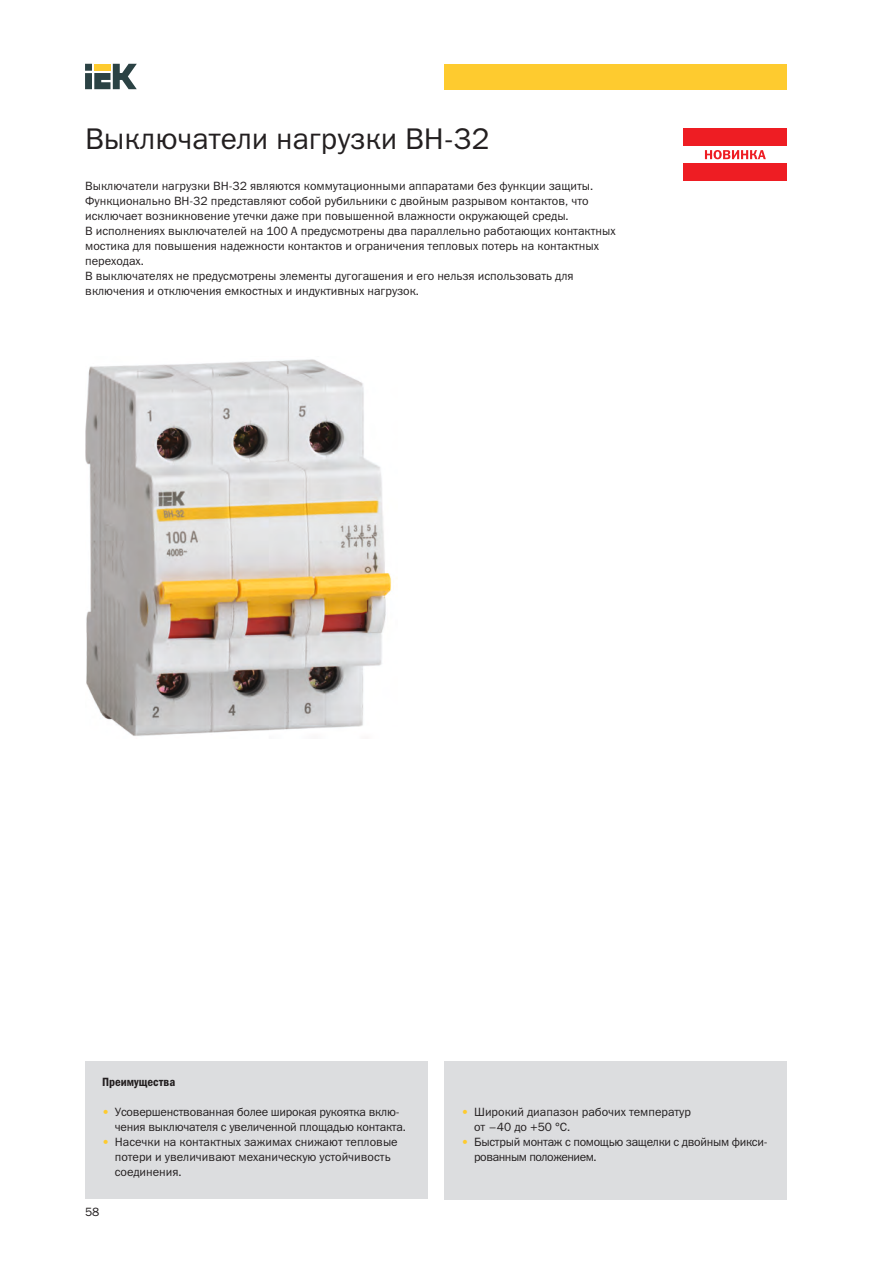
<style>
.page{position:relative;width:893px;height:1263px;background:#fff}
.page>*{position:absolute;margin:0;border:0;box-sizing:border-box;transform-origin:0 0}
.t1{font:30px "Franklin Gothic Book C";color:#231f20}
.t2{font:12px/15px "Franklin Gothic Book C";color:#231f20}
.t3{font:12px/15px "Franklin Gothic Book C";letter-spacing:-.02em;color:#231f20}
.t4{font:12px/15px "Franklin Gothic Book C";letter-spacing:-.025em;color:#231f20}
.t5{font:12px "Franklin Gothic Demi Cond C";color:#231f20}
.s1{color:#fecb2f}
</style>
<div class="page">
<svg style="left:85px;top:64px;width:52px;height:25px"></svg>
<div style="left:444px;top:64px;width:343px;height:25px;background:#fecb2f"></div>
<img style="left:85px;top:359px;width:306px;height:377px">
<div style="left:85px;top:1061px;width:342px;height:137px;background:#dcdddf"></div>
<div style="left:444px;top:1061px;width:343px;height:138px;background:#dcdddf"></div>
<div style="left:683px;top:128px;width:103px;height:18px;background:#ee1d23"></div>
<div style="left:683px;top:163px;width:103px;height:18px;background:#ee1d23"></div>
<svg style="left:705px;top:150px;width:61px;height:9px"></svg>
<h1 class="t1" style="left:85px;top:128px;width:406px">Выключатели нагрузки ВН-32</h1>
<p class="t2" style="left:85px;top:180px;width:532px">Выключатели нагрузки ВН-32 являются коммутационными аппаратами без функции защиты.<br>Функционально ВН-32 представляют собой рубильники с двойным разрывом контактов, что исключает возникновение утечки даже при повышенной влажности окружающей среды.<br>В исполнениях выключателей на 100 А предусмотрены два параллельно работающих контактных мостика для повышения надежности контактов и ограничения тепловых потерь на контактных переходах.<br>В выключателях не предусмотрены элементы дугогашения и его нельзя использовать для включения и отключения емкостных и индуктивных нагрузок.</p>
<p class="t5" style="left:102px;top:1075px;width:75px">Преимущества</p>
<p class="t3" style="left:115px;top:1106px;width:293px;text-indent:-13px"><span class="s1">•</span> Усовершенствованная более широкая рукоятка вклю - че ния выключателя с увеличенной площадью контакта.</p>
<p class="t2" style="left:115px;top:1136px;width:284px;text-indent:-13px"><span class="s1">•</span> Насечки на контактных зажимах снижают тепловые потери и увеличивают механическую устойчивость соединения.</p>
<p class="t2" style="left:85px;top:1205px;width:16px">58</p>
<p class="t2" style="left:474px;top:1106px;width:218px;text-indent:-13px"><span class="s1">•</span> Широкий диапазон рабочих температур от –40 до +50 °С.</p>
<p class="t4" style="left:474px;top:1136px;width:295px;text-indent:-13px"><span class="s1">•</span> Быстрый монтаж с помощью защелки с двойным фикси - рованным положением.</p>
</div>
